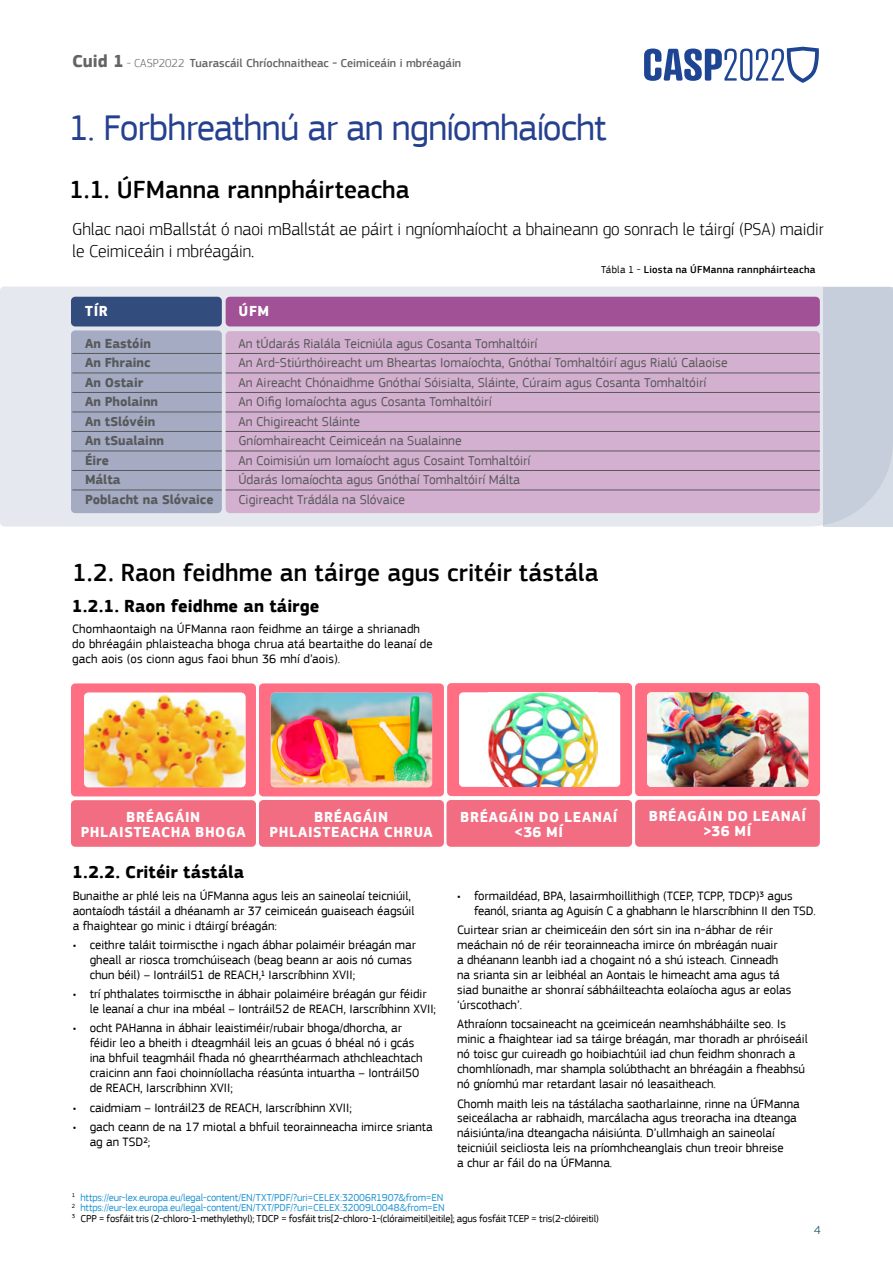
<style>
.page{position:relative;width:893px;height:1263px;background:#fff}
.page>*{position:absolute;margin:0;border:0;box-sizing:border-box;transform-origin:0 0}
.t1{font:37.5px "EC Square Sans Pro";letter-spacing:-.025em;color:#25408f}
.t2{font:500 25.5px "EC Square Sans Pro";letter-spacing:.005em;color:#000}
.t3{font:300 18px/22.5px "EC Square Sans Pro";color:#000}
.t4{font:700 18px "EC Square Sans Pro";letter-spacing:.005em;color:#000}
.t5{font:700 15px/15px "EC Square Sans Pro";letter-spacing:.045em;color:#fff;text-align:center}
.t6{font:13.5px/19.5px "EC Square Sans Pro";color:#58595b}
.t7{font:700 13.5px/19.5px "EC Square Sans Pro";color:#58595b}
.t8{font:12.75px/15px "EC Square Sans Pro";color:#000}
.t9{font:500 12px "EC Square Sans Pro";color:#636466}
.t10{font:300 12px "EC Square Sans Pro";color:#02405d}
.t11{font:10.5px/10.5px "EC Square Sans Pro";letter-spacing:-.015em;color:#2194d2}
.t12{font:500 10.5px "EC Square Sans Pro";letter-spacing:.03em;color:#000}
.s1{font-weight:700;font-size:18px}
.s2{font-weight:300}
.s3{font-weight:400}
.s4{color:#000}
</style>
<div class="page">
<svg style="left:0;top:286px;width:890px;height:240px;background:#e4e5ed"></svg>
<div style="left:71px;top:330px;width:151px;height:183px;background:#a4abc2;border-radius:4px"></div>
<div style="left:71px;top:297px;width:151px;height:29px;background:#314c7d;border-radius:4px"></div>
<div style="left:226px;top:297px;width:594px;height:29px;background:#a15297;border-radius:4px"></div>
<div style="left:226px;top:331px;width:594px;height:182px;background:#d4b0d0;border-radius:4px"></div>
<hr style="left:72px;top:353px;width:150px;height:1px;background:#58595b">
<hr style="left:72px;top:373px;width:150px;height:1px;background:#58595b">
<hr style="left:72px;top:392px;width:150px;height:1px;background:#58595b">
<hr style="left:72px;top:412px;width:150px;height:1px;background:#58595b">
<hr style="left:72px;top:431px;width:150px;height:1px;background:#58595b">
<hr style="left:72px;top:451px;width:150px;height:1px;background:#58595b">
<hr style="left:72px;top:470px;width:150px;height:1px;background:#58595b">
<hr style="left:72px;top:490px;width:150px;height:1px;background:#58595b">
<hr style="left:226px;top:353px;width:594px;height:1px;background:#58595b">
<hr style="left:226px;top:373px;width:594px;height:1px;background:#58595b">
<hr style="left:226px;top:392px;width:594px;height:1px;background:#58595b">
<hr style="left:226px;top:412px;width:594px;height:1px;background:#58595b">
<hr style="left:226px;top:431px;width:594px;height:1px;background:#58595b">
<hr style="left:226px;top:451px;width:594px;height:1px;background:#58595b">
<hr style="left:226px;top:470px;width:594px;height:1px;background:#58595b">
<hr style="left:226px;top:490px;width:594px;height:1px;background:#58595b">
<div style="left:71px;top:800px;width:185px;height:47px;background:#f26d82;border-radius:4px"></div>
<div style="left:259px;top:800px;width:185px;height:47px;background:#f26d82;border-radius:4px"></div>
<div style="left:446px;top:800px;width:186px;height:47px;background:#f26d82;border-radius:4px"></div>
<div style="left:635px;top:800px;width:185px;height:47px;background:#f26d82;border-radius:4px"></div>
<div style="left:635px;top:683px;width:185px;height:113px;background:#ff6e82;border-radius:4px"></div>
<img style="left:647px;top:692px;width:161px;height:95px">
<div style="left:71px;top:683px;width:185px;height:113px;background:#ff6e82;border-radius:4px"></div>
<div style="left:259px;top:683px;width:185px;height:113px;background:#ff6e82;border-radius:4px"></div>
<img style="left:271px;top:693px;width:161px;height:94px">
<img style="left:84px;top:693px;width:161px;height:94px">
<div style="left:447px;top:683px;width:185px;height:113px;background:#ff6e82;border-radius:4px"></div>
<div style="left:459px;top:692px;width:161px;height:95px;background:#fff;border-radius:4px"></div>
<img style="left:488px;top:693px;width:109px;height:94px">
<div style="left:823px;top:287px;width:70px;height:239px;background:linear-gradient(to right,#c5cddc,#c9d1de)"></div>
<svg style="left:644px;top:47px;width:175px;height:36px"></svg>
<p class="t9" style="left:72px;top:56px;width:390px"><span class="s1">Cuid 1</span> <span class="s2">- CASP2022</span> Tuarascáil Chríochnaitheac - Ceimiceáin i mbréagáin</p>
<h1 class="t1" style="left:68px;top:105px;width:540px">1. Forbhreathnú ar an ngníomhaíocht</h1>
<h2 class="t2" style="left:69px;top:175px;width:342px">1.1. ÚFManna rannpháirteacha</h2>
<h3 class="t3" style="left:72px;top:217px;width:753px">Ghlac naoi mBallstát ó naoi mBallstát ae páirt i ngníomhaíocht a bhaineann go sonrach le táirgí (PSA) maidir le Ceimiceáin i mbréagáin.</h3>
<p class="t12" style="left:601px;top:264px;width:216px"><span class="s3">Tábla 1 -</span> Liosta na ÚFManna rannpháirteacha</p>
<p class="t5" style="left:85px;top:304px;width:24px">TÍR</p>
<p class="t5" style="left:239px;top:304px;width:32px">ÚFM</p>
<p class="t7" style="left:85px;top:334px;width:130px">An Eastóin<br>An Fhrainc<br>An Ostair<br>An Pholainn<br>An tSlóvéin<br>An tSualainn<br>Éire<br>Málta<br>Poblacht na Slóvaice</p>
<p class="t6" style="left:238px;top:334px;width:491px">An tÚdarás Rialála Teicniúla agus Cosanta Tomhaltóirí<br>An Ard-Stiúrthóireacht um Bheartas Iomaíochta, Gnóthaí Tomhaltóirí agus Rialú Calaoise An Aireacht Chónaidhme Gnóthaí Sóisialta, Sláinte, Cúraim agus Cosanta Tomhaltóirí<br>An Oifig Iomaíochta agus Cosanta Tomhaltóirí<br>An Chigireacht Sláinte<br>Gníomhaireacht Ceimiceán na Sualainne<br>An Coimisiún um Iomaíocht agus Cosaint Tomhaltóirí<br>Údarás Iomaíochta agus Gnóthaí Tomhaltóirí Málta<br>Cigireacht Trádála na Slóvaice</p>
<h2 class="t2" style="left:72px;top:557px;width:528px">1.2. Raon feidhme an táirge agus critéir tástála</h2>
<h3 class="t4" style="left:72px;top:595px;width:249px">1.2.1. Raon feidhme an táirge</h3>
<p class="t8" style="left:72px;top:622px;width:362px">Chomhaontaigh na ÚFManna raon feidhme an táirge a shrianadh do bhréagáin phlaisteacha bhoga chrua atá beartaithe do leanaí de gach aois (os cionn agus faoi bhun 36 mhí d’aois).</p>
<p class="t5" style="left:81px;top:810px;width:166px">BRÉAGÁIN<br>PHLAISTEACHA BHOGA</p>
<p class="t5" style="left:270px;top:810px;width:165px">BRÉAGÁIN<br>PHLAISTEACHA CHRUA</p>
<p class="t5" style="left:460px;top:810px;width:159px">BRÉAGÁIN DO LEANAÍ &lt;36 MÍ</p>
<p class="t5" style="left:649px;top:809px;width:159px">BRÉAGÁIN DO LEANAÍ &gt;36 MÍ</p>
<h3 class="t4" style="left:72px;top:861px;width:173px">1.2.2. Critéir tástála</h3>
<p class="t8" style="left:73px;top:888px;width:343px">Bunaithe ar phlé leis na ÚFManna agus leis an saineolaí teicniúil, aontaíodh tástáil a dhéanamh ar 37 ceimiceán guaiseach éagsúil a fhaightear go minic i dtáirgí bréagán:</p>
<p class="t8" style="left:90px;top:937px;width:328px;text-indent:-17px">• ceithre taláit toirmiscthe i ngach ábhar polaiméir bréagán mar gheall ar riosca tromchúiseach (beag beann ar aois nó cumas chun béil) – Iontráil51 de REACH,1 Iarscríbhinn XVII;</p>
<p class="t8" style="left:90px;top:986px;width:348px;text-indent:-17px">• trí phthalates toirmiscthe in ábhair polaiméire bréagán gur féidir le leanaí a chur ina mbéal – Iontráil52 de REACH, Iarscríbhinn XVII;</p>
<p class="t8" style="left:90px;top:1021px;width:334px;text-indent:-17px">• ocht PAHanna in ábhair leaistiméir/rubair bhoga/dhorcha, ar féidir leo a bheith i dteagmháil leis an gcuas ó bhéal nó i gcás ina bhfuil teagmháil fhada nó ghearrthéarmach athchleachtach craicinn ann faoi choinníollacha réasúnta intuartha – Iontráil50 de REACH, Iarscríbhinn XVII;</p>
<p class="t8" style="left:73px;top:1100px;width:281px">• caidmiam – Iontráil23 de REACH, Iarscríbhinn XVII;</p>
<p class="t8" style="left:90px;top:1119px;width:344px;text-indent:-17px">• gach ceann de na 17 miotal a bhfuil teorainneacha imirce srianta ag an TSD2;</p>
<p class="t8" style="left:474px;top:888px;width:343px;text-indent:-17px">• formaildéad, BPA, lasairmhoillithigh (TCEP, TCPP, TDCP)3 agus feanól, srianta ag Aguisín C a ghabhann le hIarscríbhinn II den TSD.</p>
<p class="t8" style="left:457px;top:922px;width:336px">Cuirtear srian ar cheimiceáin den sórt sin ina n-ábhar de réir meáchain nó de réir teorainneacha imirce ón mbréagán nuair<br>a dhéanann leanbh iad a chogaint nó a shú isteach. Cinneadh na srianta sin ar leibhéal an Aontais le himeacht ama agus tá siad bunaithe ar shonraí sábháilteachta eolaíocha agus ar eolas ‘úrscothach’.</p>
<p class="t8" style="left:457px;top:1017px;width:352px">Athraíonn tocsaineacht na gceimiceán neamhshábháilte seo. Is minic a fhaightear iad sa táirge bréagán, mar thoradh ar phróiseáil nó toisc gur cuireadh go hoibiachtúil iad chun feidhm shonrach a chomhlíonadh, mar shampla solúbthacht an bhréagáin a fheabhsú nó gníomhú mar retardant lasair nó leasaitheach.</p>
<p class="t8" style="left:457px;top:1096px;width:344px">Chomh maith leis na tástálacha saotharlainne, rinne na ÚFManna seiceálacha ar rabhaidh, marcálacha agus treoracha ina dteanga náisiúnta/ina dteangacha náisiúnta. D’ullmhaigh an saineolaí teicniúil seicliosta leis na príomhcheanglais chun treoir bhreise<br>a chur ar fáil do na ÚFManna.</p>
<p class="t11" style="left:72px;top:1192px;width:529px"><sup>1</sup> https://eur-lex.europa.eu/legal-content/EN/TXT/PDF/?uri=CELEX:32006R1907&amp;from=EN<br><sup>2</sup> https://eur-lex.europa.eu/legal-content/EN/TXT/PDF/?uri=CELEX:32009L0048&amp;from=EN<br><sup>3</sup> <span class="s4">CPP = fosfáit tris (2-chloro-1-methylethyl); TDCP = fosfáit tris[2-chloro-1-(clóraimeitil)eitile]; agus fosfáit TCEP = tris(2-clóireitil)</span></p>
<p class="t10" style="left:814px;top:1223px;width:8px">4</p>
</div>
